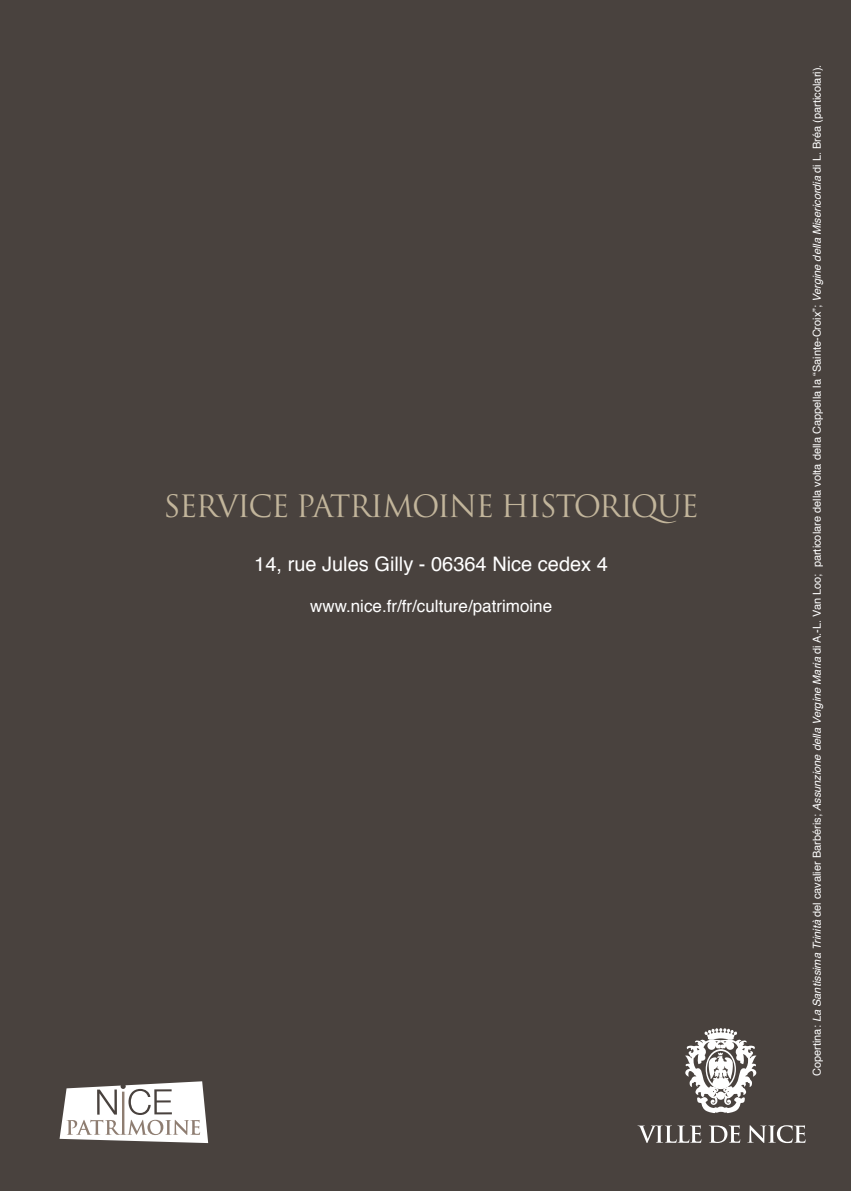
<style>
.page{position:relative;width:851px;height:1191px;background:#fff}
.page>*{position:absolute;margin:0;border:0;box-sizing:border-box;transform-origin:0 0}
.t1{font:30px "Trajan Pro";letter-spacing:-.05em;color:#c2b59b}
.t2{font:20px "Helvetica";color:#fff}
.t3{font:17px "Helvetica";color:#fff}
.t4{font:11px "Helvetica";color:#fff}
.s1{font-style:italic}
</style>
<div class="page">
<div style="left:0;top:0;width:850px;height:1191px;background:#49423e"></div>
<svg style="left:60px;top:1081px;width:148px;height:62px"></svg>
<svg style="left:685px;top:1028px;width:71px;height:85px"></svg>
<svg style="left:637px;top:1125px;width:64px;height:18px"></svg>
<svg style="left:709px;top:1125px;width:31px;height:18px"></svg>
<svg style="left:747px;top:1125px;width:58px;height:18px"></svg>
<h1 class="t1" style="left:163px;top:487px;width:536px">SERVICE PATRIMOINE HISTORIQUE</h1>
<h2 class="t2" style="left:254px;top:548px;width:355px">14, rue Jules Gilly - 06364 Nice cedex 4</h2>
<h3 class="t3" style="left:310px;top:592px;width:243px">www.nice.fr/fr/culture/patrimoine</h3>
<p class="t4" style="left:808px;top:1076px;width:1013px;rotate:-90deg">Copertina: <span class="s1">La Santissima Trinità</span> del cavalier Barbéris; <span class="s1">Assunzione della Vergine Maria</span> di A.-L. Van Loo; particolare della volta della Cappella la “Sainte-Croix”; <span class="s1">Vergine della Misericordia</span> di L. Bréa (particolari).</p>
</div>
